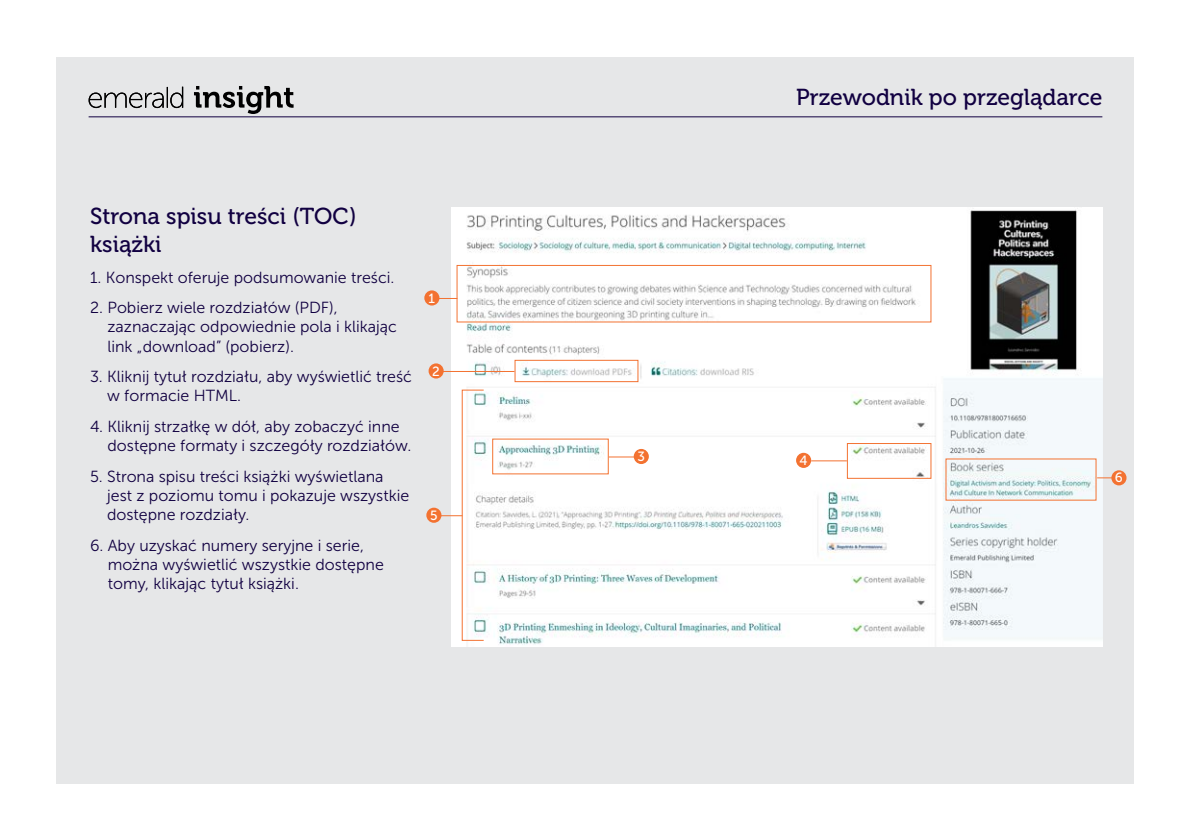
<style>
.page{position:relative;width:1191px;height:840px;background:#fff}
.page>*{position:absolute;margin:0;border:0;box-sizing:border-box;transform-origin:0 0}
.t1{font:23px/27.6px "Museo 500";color:#110041}
.t2{font:16px/19.2px "Museo Sans 300";color:#110041}
.t3{font:13.4px "Museo Sans 500";color:#fff}
</style>
<div class="page">
<div style="left:57px;top:57px;width:1077px;height:725px;background:#e6e7e8"></div>
<hr style="left:89px;top:116px;width:1013px;height:1px;background:#110041">
<svg style="left:89px;top:86px;width:204px;height:28px"></svg>
<img style="left:451px;top:207px;width:651px;height:439px">
<div style="left:462px;top:389px;width:22px;height:251px;border:1px solid #f37231"></div>
<div style="left:456px;top:265px;width:475px;height:57px;border:1px solid #f37231"></div>
<div style="left:847px;top:443px;width:84px;height:35px;border:1px solid #f37231"></div>
<div style="left:514px;top:359px;width:124px;height:23px;border:1px solid #f37231"></div>
<svg style="left:441px;top:515px;width:21px;height:1px"></svg>
<div style="left:426px;top:507px;width:15px;height:15px;background:#f37231;border-radius:50%"></div>
<hr style="left:439px;top:371px;width:75px;height:1px;background:#f37231">
<div style="left:428px;top:363px;width:16px;height:15px;background:#f37231;border-radius:50%"></div>
<hr style="left:609px;top:456px;width:35px;height:1px;background:#f37231">
<hr style="left:811px;top:460px;width:36px;height:1px;background:#f37231">
<svg style="left:1097px;top:477px;width:14px;height:1px"></svg>
<div style="left:634px;top:448px;width:15px;height:16px;background:#f37231;border-radius:50%"></div>
<div style="left:1111px;top:470px;width:15px;height:15px;background:#f37231;border-radius:50%"></div>
<div style="left:796px;top:452px;width:15px;height:15px;background:#f37231;border-radius:50%"></div>
<svg style="left:439px;top:298px;width:18px;height:1px"></svg>
<div style="left:424px;top:290px;width:15px;height:15px;background:#f37231;border-radius:50%"></div>
<p class="t1" style="left:90px;top:203px;width:268px">Strona spisu treści (TOC) książki</p>
<p class="t2" style="left:90px;top:267px;width:306px">1. Konspekt oferuje podsumowanie treści.</p>
<p class="t2" style="left:107px;top:298px;width:291px;text-indent:-17px">2. Pobierz wiele rozdziałów (PDF), zaznaczając odpowiednie pola i klikając link „download” (pobierz).</p>
<p class="t2" style="left:107px;top:367px;width:306px;text-indent:-17px">3. Kliknij tytuł rozdziału, aby wyświetlić treść w formacie HTML.</p>
<p class="t2" style="left:108px;top:417px;width:305px;text-indent:-17px">4. Kliknij strzałkę w dół, aby zobaczyć inne dostępne formaty i szczegóły rozdziałów.</p>
<p class="t2" style="left:107px;top:466px;width:304px;text-indent:-17px">5. Strona spisu treści książki wyświetlana jest z poziomu tomu i pokazuje wszystkie dostępne rozdziały.</p>
<p class="t2" style="left:108px;top:535px;width:277px;text-indent:-18px">6. Aby uzyskać numery seryjne i serie, można wyświetlić wszystkie dostępne tomy, klikając tytuł książki.</p>
<p class="t3" style="left:428px;top:290px;width:8px">1</p>
<p class="t3" style="left:432px;top:363px;width:9px">2</p>
<p class="t3" style="left:430px;top:507px;width:9px">5</p>
<p class="t3" style="left:637px;top:449px;width:9px">3</p>
<h1 class="t1" style="left:796px;top:84px;width:307px">Przewodnik po przeglądarce</h1>
<p class="t3" style="left:799px;top:452px;width:10px">4</p>
<p class="t3" style="left:1115px;top:470px;width:9px">6</p>
</div>
